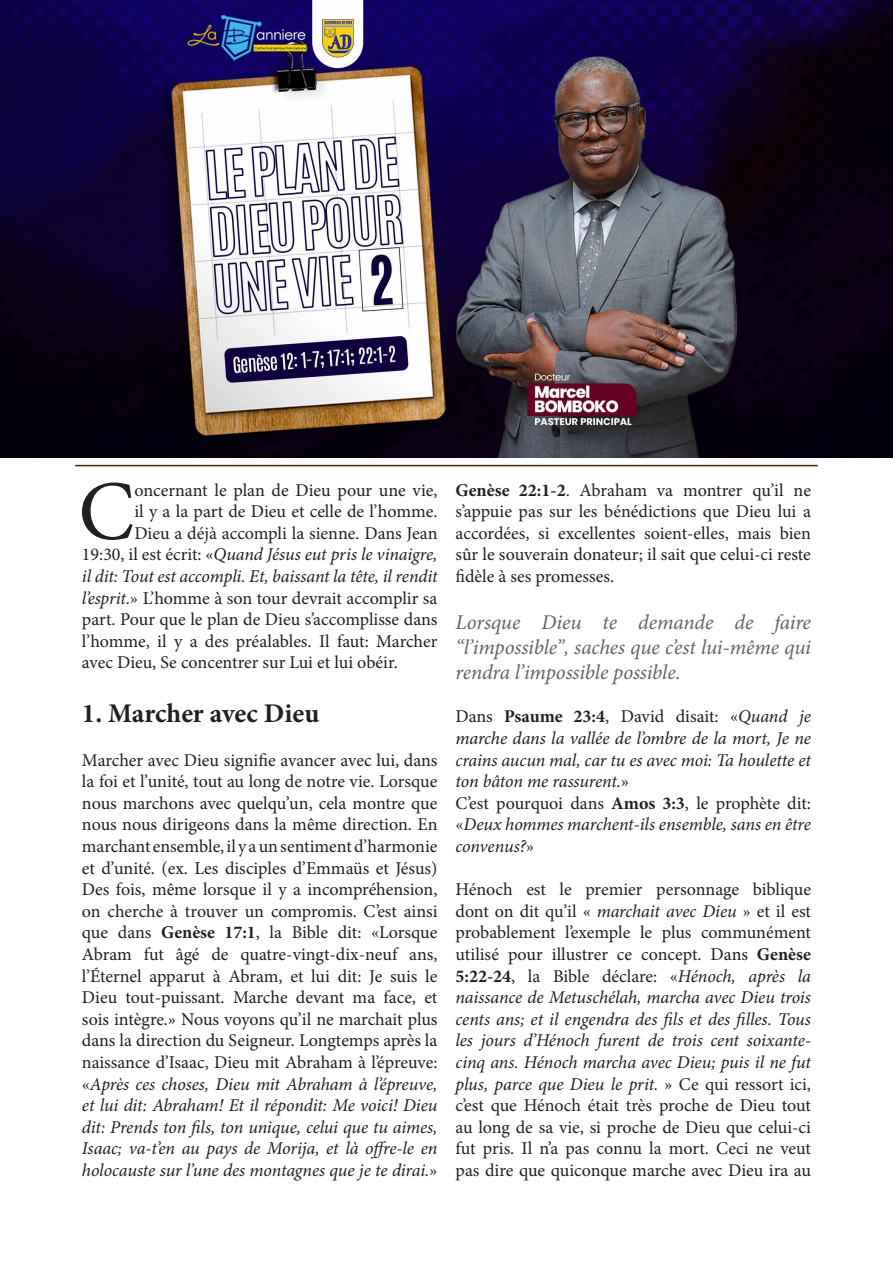
<style>
.page{position:relative;width:893px;height:1263px;background:#fff}
.page>*{position:absolute;margin:0;border:0;box-sizing:border-box;transform-origin:0 0}
.t1{font:84.45px "Minion Pro";color:#231f20}
.t2{font:700 27px "Minion Pro";color:#231f20}
.t3{font:italic 21px/25.2px "Minion Pro";letter-spacing:-.01em;color:#636366;text-align:justify}
.t4{font:18px/21.6px "Minion Pro";color:#231f20;text-align:justify}
.t5{font:italic 18px/21.6px "Minion Pro";letter-spacing:-.01em;color:#231f20;text-align:justify}
.s1{font-style:normal}
.s2{font-style:italic}
.s3{font-weight:700}
.s4{font-weight:700;font-style:normal}
</style>
<div class="page">
<img style="left:0;top:0;width:893px;height:457px">
<hr style="left:75px;top:465px;width:743px;height:1px;background:#442813">
<p class="t1" style="left:78px;top:455px;width:58px">C</p>
<p class="t4" style="left:134px;top:479px;width:305px">oncernant le plan de Dieu pour une vie,</p>
<p class="t4" style="left:134px;top:501px;width:305px">il y a la part de Dieu et celle de l’homme.</p>
<p class="t4" style="left:134px;top:522px;width:305px">Dieu a déjà accompli la sienne. Dans Jean</p>
<p class="t5" style="left:82px;top:544px;width:357px"><span class="s1">19:30, il est écrit: «</span>Quand Jésus eut pris le vinaigre,</p>
<p class="t5" style="left:82px;top:565px;width:357px">il dit: Tout est accompli. Et, baissant la tête, il rendit</p>
<p class="t4" style="left:82px;top:587px;width:357px"><span class="s2">l’esprit.</span>» L’homme à son tour devrait accomplir sa</p>
<p class="t4" style="left:82px;top:609px;width:357px">part. Pour que le plan de Dieu s’accomplisse dans</p>
<p class="t4" style="left:82px;top:630px;width:357px">l’homme, il y a des préalables. Il faut: Marcher</p>
<p class="t4" style="left:82px;top:652px;width:317px">avec Dieu, Se concentrer sur Lui et lui obéir.</p>
<p class="t2" style="left:82px;top:695px;width:239px">1. Marcher avec Dieu</p>
<p class="t4" style="left:82px;top:749px;width:357px">Marcher avec Dieu signifie avancer avec lui, dans la foi et l’unité, tout au long de notre vie. Lorsque nous marchons avec quelqu’un, cela montre que nous nous dirigeons dans la même direction. En marchant ensemble, il y a un sentiment d’harmonie et d’unité. (ex. Les disciples d’Emmaüs et Jésus)<br>Des fois, même lorsque il y a incompréhension, on cherche à trouver un compromis. C’est ainsi que dans <span class="s3">Genèse 17:1</span>, la Bible dit: «Lorsque Abram fut âgé de quatre-vingt-dix-neuf ans, l’Éternel apparut à Abram, et lui dit: Je suis le Dieu tout-puissant. Marche devant ma face, et sois intègre.» Nous voyons qu’il ne marchait plus dans la direction du Seigneur. Longtemps après la naissance d’Isaac, Dieu mit Abraham à l’épreuve: «<span class="s2">Après ces choses, Dieu mit Abraham à l’épreuve, et lui dit: Abraham! Et il répondit: Me voici! Dieu dit: Prends ton fils, ton unique, celui que tu aimes, Isaac; va-t’en au pays de Morija, et là offre-le en holocauste sur l’une des montagnes que je te dirai.</span>»</p>
<p class="t4" style="left:455px;top:479px;width:357px"><span class="s3">Genèse 22:1-2</span>. Abraham va montrer qu’il ne s’appuie pas sur les bénédictions que Dieu lui a accordées, si excellentes soient-elles, mais bien sûr le souverain donateur; il sait que celui-ci reste fidèle à ses promesses.</p>
<p class="t3" style="left:455px;top:609px;width:357px">Lorsque Dieu te demande de faire “l’impossible”, saches que c’est lui-même qui rendra l’impossible possible.</p>
<p class="t5" style="left:455px;top:706px;width:357px"><span class="s1">Dans</span> <span class="s4">Psaume 23:4</span><span class="s1">, David disait: «</span>Quand je marche dans la vallée de l’ombre de la mort, Je ne crains aucun mal, car tu es avec moi: Ta houlette et ton bâton me rassurent.<span class="s1">»</span></p>
<p class="t5" style="left:455px;top:792px;width:357px"><span class="s1">C’est pourquoi dans</span> <span class="s4">Amos 3:3</span><span class="s1">, le prophète dit: «</span>Deux hommes marchent-ils ensemble, sans en être convenus?<span class="s1">»</span></p>
<p class="t4" style="left:455px;top:879px;width:357px">Hénoch est le premier personnage biblique dont on dit qu’il « <span class="s2">marchait avec Dieu</span> » et il est probablement l’exemple le plus communément utilisé pour illustrer ce concept. Dans <span class="s3">Genèse 5:22-24</span>, la Bible déclare: «<span class="s2">Hénoch, après la naissance de Metuschélah, marcha avec Dieu trois cents ans; et il engendra des fils et des filles. Tous les jours d’Hénoch furent de trois cent soixante&shy;cinq ans. Hénoch marcha avec Dieu; puis il ne fut plus, parce que Dieu le prit.</span> » Ce qui ressort ici, c’est que Hénoch était très proche de Dieu tout au long de sa vie, si proche de Dieu que celui-ci fut pris. Il n’a pas connu la mort. Ceci ne veut pas dire que quiconque marche avec Dieu ira au</p>
</div>
